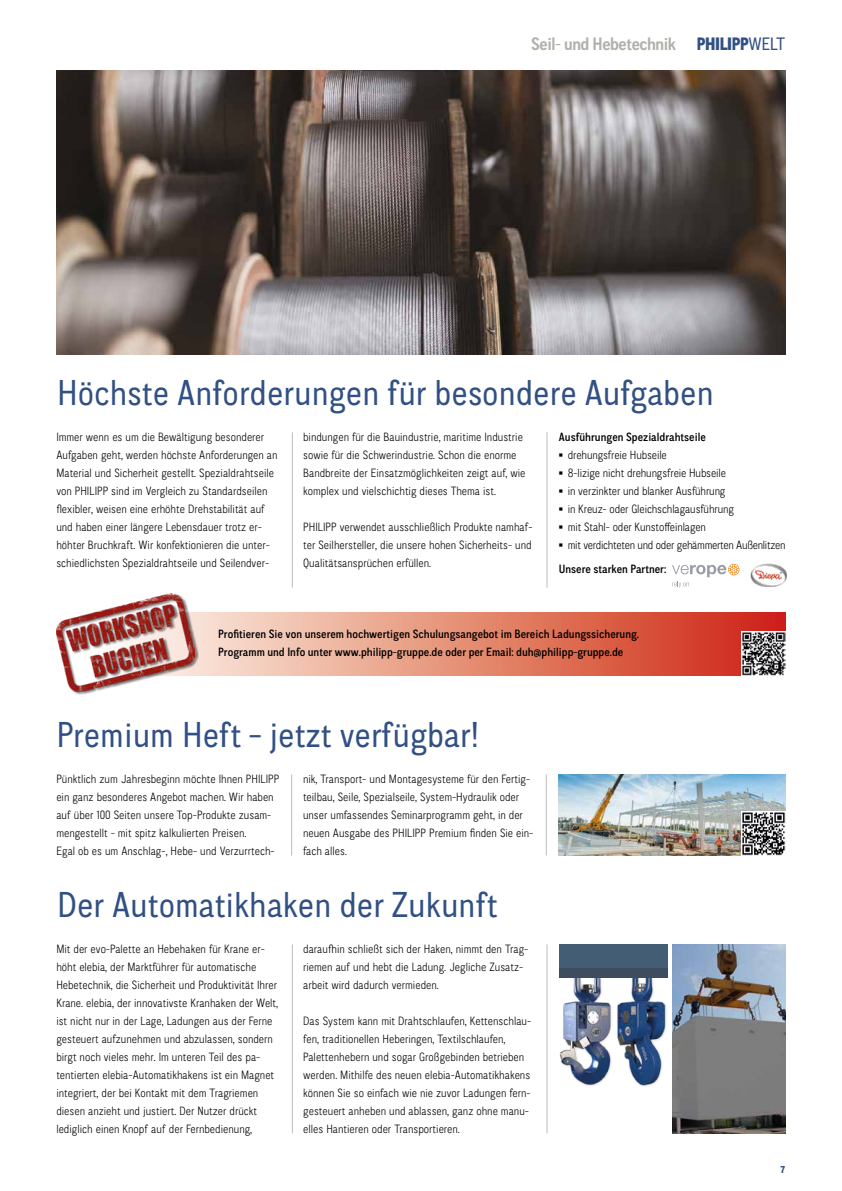
<style>
.page{position:relative;width:842px;height:1191px;background:#fff}
.page>*{position:absolute;margin:0;border:0;box-sizing:border-box;transform-origin:0 0}
.t1{font:36px "CA Normal";color:#315083}
.t2{font:700 18px "CA Normal";letter-spacing:-.02em;color:#b2b1a7}
.t3{font:800 18px "CA Normal";letter-spacing:-.02em;color:#315083}
.t4{font:300 12px/18px "CA Normal";color:#000}
.t5{font:500 12px/18px "CA Normal";color:#000}
.t6{font:300 12px/24px "CA Normal";letter-spacing:-.025em;color:#000}
.t7{font:800 10px "CA Normal";color:#315083}
.s1{font-weight:400}
.s2{font-family:"Arial";font-weight:700}
.s3{font-weight:500}
</style>
<div class="page">
<svg style="left:199px;top:612px;width:586px;height:63px;background:#e48873"></svg>
<div style="left:57px;top:593px;width:142px;height:102px;background:#000;opacity:.5"></div>
<img style="left:56px;top:593px;width:139px;height:98px">
<hr style="left:292px;top:432px;width:1px;height:155px;background:#bcbcbc">
<hr style="left:546px;top:432px;width:1px;height:155px;background:#bcbcbc">
<hr style="left:292px;top:944px;width:1px;height:189px;background:#bcbcbc">
<hr style="left:546px;top:944px;width:1px;height:189px;background:#bcbcbc">
<img style="left:559px;top:978px;width:107px;height:108px">
<img style="left:56px;top:71px;width:730px;height:283px">
<svg style="left:672px;top:564px;width:67px;height:23px"></svg>
<img style="left:750px;top:563px;width:37px;height:24px">
<hr style="left:291px;top:774px;width:1px;height:81px;background:#bcbcbc">
<hr style="left:546px;top:774px;width:1px;height:81px;background:#bcbcbc">
<img style="left:559px;top:774px;width:226px;height:81px">
<img style="left:741px;top:811px;width:44px;height:44px">
<img style="left:741px;top:631px;width:44px;height:44px">
<img style="left:672px;top:944px;width:113px;height:189px">
<div style="left:559px;top:944px;width:109px;height:27px;background:#435d74"></div>
<div style="left:559px;top:969px;width:109px;height:9px;background:#3d4c5f"></div>
<h2 class="t2" style="left:531px;top:31px;width:147px">Seil- und Hebetechnik</h2>
<h2 class="t3" style="left:697px;top:31px;width:90px">PHILIPP<span class="s1">WELT</span></h2>
<h1 class="t1" style="left:57px;top:368px;width:658px">Höchste Anforderungen für besondere Aufgaben</h1>
<p class="t4" style="left:56px;top:428px;width:223px">Immer wenn es um die Bewältigung besonderer Aufgaben geht, werden höchste Anforderungen an Material und Sicherheit gestellt. Spezialdrahtseile von PHILIPP sind im Vergleich zu Standardseilen flexibler, weisen eine erhöhte Drehstabilität auf und haben einer längere Lebensdauer trotz er&shy;höhter Bruchkraft. Wir konfektionieren die unter&shy;schiedlichsten Spezialdrahtseile und Seilendver-</p>
<p class="t4" style="left:303px;top:428px;width:224px">bindungen für die Bauindustrie, maritime Industrie sowie für die Schwerindustrie. Schon die enorme Bandbreite der Einsatzmöglichkeiten zeigt auf, wie komplex und vielschichtig dieses Thema ist.</p>
<p class="t4" style="left:303px;top:518px;width:231px;text-align:justify">PHILIPP verwendet ausschließlich Produkte namhaf&shy;ter Seilhersteller, die unsere hohen Sicherheits- und Qualitätsansprüchen erfüllen.</p>
<p class="t5" style="left:559px;top:428px;width:148px">Ausführungen Spezialdrahtseile</p>
<p class="t4" style="left:559px;top:446px;width:109px"><span class="s2">▪</span> drehungsfreie Hubseile</p>
<p class="t4" style="left:559px;top:464px;width:169px"><span class="s2">▪</span> 8-lizige nicht drehungsfreie Hubseile</p>
<p class="t4" style="left:559px;top:482px;width:168px"><span class="s2">▪</span> in verzinkter und blanker Ausführung</p>
<p class="t4" style="left:559px;top:500px;width:177px"><span class="s2">▪</span> in Kreuz- oder Gleichschlagausführung</p>
<p class="t4" style="left:559px;top:518px;width:149px"><span class="s2">▪</span> mit Stahl- oder Kunstoffeinlagen</p>
<p class="t6" style="left:559px;top:533px;width:228px"><span class="s2">▪</span> mit verdichteten und oder gehämmerten Außenlitzen<br><span class="s3">Unsere starken Partner:</span></p>
<p class="t5" style="left:218px;top:624px;width:422px">Profitieren Sie von unserem hochwertigen Schulungsangebot im Bereich Ladungssicherung.<br>Programm und Info unter www.philipp-gruppe.de oder per Email: duh@philipp-gruppe.de</p>
<h1 class="t1" style="left:56px;top:711px;width:425px">Premium Heft - jetzt verfügbar!</h1>
<p class="t4" style="left:56px;top:769px;width:225px">Pünktlich zum Jahresbeginn möchte Ihnen PHILIPP ein ganz besonderes Angebot machen. Wir haben auf über 100 Seiten unsere Top-Produkte zusam&shy;mengestellt - mit spitz kalkulierten Preisen.<br>Egal ob es um Anschlag-, Hebe- und Verzurrtech-</p>
<p class="t4" style="left:303px;top:769px;width:232px">nik, Transport- und Montagesysteme für den Fertig&shy;teilbau, Seile, Spezialseile, System-Hydraulik oder unser umfassendes Seminarprogramm geht, in der neuen Ausgabe des PHILIPP Premium finden Sie ein&shy;fach alles.</p>
<h1 class="t1" style="left:57px;top:880px;width:442px">Der Automatikhaken der Zukunft</h1>
<p class="t4" style="left:56px;top:940px;width:223px">Mit der evo-Palette an Hebehaken für Krane er&shy;höht elebia, der Marktführer für automatische Hebetechnik, die Sicherheit und Produktivität Ihrer Krane. elebia, der innovativste Kranhaken der Welt, ist nicht nur in der Lage, Ladungen aus der Ferne gesteuert aufzunehmen und abzulassen, sondern birgt noch vieles mehr. Im unteren Teil des pa&shy;tentierten elebia-Automatikhakens ist ein Magnet integriert, der bei Kontakt mit dem Tragriemen diesen anzieht und justiert. Der Nutzer drückt lediglich einen Knopf auf der Fernbedienung,</p>
<p class="t4" style="left:303px;top:940px;width:227px">daraufhin schließt sich der Haken, nimmt den Trag&shy;riemen auf und hebt die Ladung. Jegliche Zusatz&shy;arbeit wird dadurch vermieden.</p>
<p class="t4" style="left:303px;top:1012px;width:230px">Das System kann mit Drahtschlaufen, Kettenschlau&shy;fen, traditionellen Heberingen, Textilschlaufen, Palettenhebern und sogar Großgebinden betrieben werden. Mithilfe des neuen elebia-Automatikhakens können Sie so einfach wie nie zuvor Ladungen fern&shy;gesteuert anheben und ablassen, ganz ohne manu&shy;elles Hantieren oder Transportieren.</p>
<p class="t7" style="left:780px;top:1162px;width:6px">7</p>
</div>
